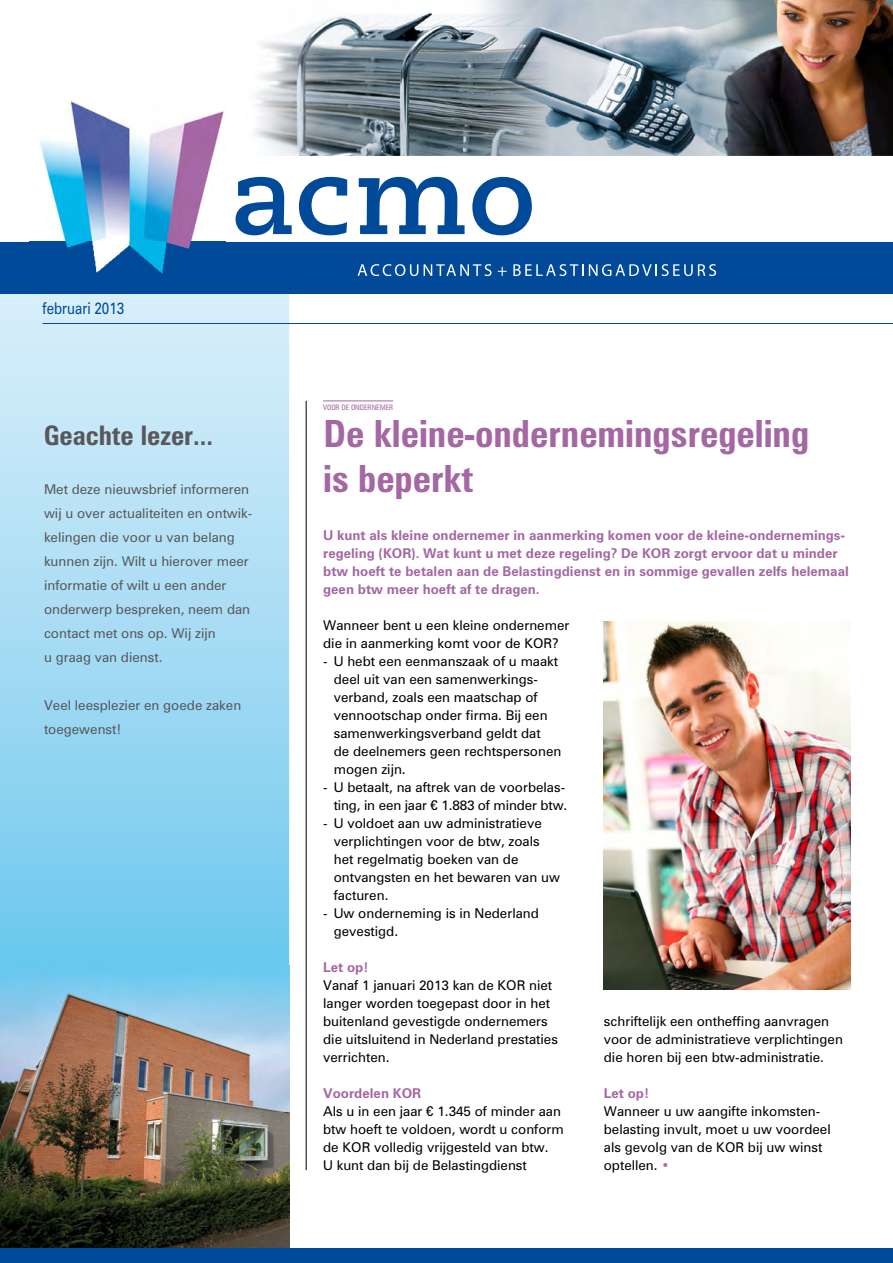
<style>
.page{position:relative;width:893px;height:1263px;background:#fff}
.page>*{position:absolute;margin:0;border:0;box-sizing:border-box;transform-origin:0 0}
.t1{font:700 condensed 37.5px/45px "Zurich BT";color:#a467a3}
.t2{font:700 condensed 27px "Zurich BT";color:#58585a}
.t3{font:16.2px "Zurich BT";color:#004a99;scale:.83 1}
.t4{font:13.5px/18px "Zurich BT";color:#000}
.t5{font:700 13.5px/18px "Zurich BT";color:#a467a3}
.t6{font:13.5px/24px "Zurich BT";color:#58585a}
.t7{font:condensed 7.5px "Zurich BT";color:#a467a3}
.s1{color:#a467a3}
</style>
<div class="page">
<svg style="left:0;top:293px;width:289px;height:672px;background:#a5dbf4"></svg>
<img style="left:0;top:965px;width:289px;height:283px">
<hr style="left:43px;top:323px;width:850px;height:1px;background:#004a99">
<div style="left:0;top:1248px;width:893px;height:15px;background:#004a99"></div>
<div style="left:0;top:242px;width:893px;height:51px;background:#004a99"></div>
<img style="left:254px;top:1px;width:639px;height:155px">
<svg style="left:358px;top:264px;width:60px;height:12px"></svg>
<svg style="left:424px;top:264px;width:68px;height:12px"></svg>
<svg style="left:498px;top:267px;width:9px;height:9px"></svg>
<svg style="left:513px;top:264px;width:203px;height:12px"></svg>
<svg style="left:236px;top:177px;width:56px;height:58px"></svg>
<svg style="left:299px;top:177px;width:48px;height:58px"></svg>
<svg style="left:359px;top:177px;width:106px;height:57px"></svg>
<svg style="left:472px;top:177px;width:60px;height:58px"></svg>
<img style="left:62px;top:0;width:831px;height:1px">
<img style="left:30px;top:139px;width:195px;height:135px">
<img style="left:62px;top:101px;width:163px;height:55px">
<hr style="left:306px;top:401px;width:1px;height:769px;background:#000">
<hr style="left:323px;top:400px;width:70px;height:1px;background:#a467a3">
<img style="left:604px;top:622px;width:246px;height:368px">
<p class="t3" style="left:43px;top:298px;width:100px">februari 2013</p>
<h2 class="t2" style="left:44px;top:419px;width:171px">Geachte lezer...</h2>
<p class="t6" style="left:44px;top:477px;width:210px">Met deze nieuwsbrief informeren wij u over actualiteiten en ontwik&shy;kelingen die voor u van belang kunnen zijn. Wilt u hierover meer informatie of wilt u een ander onderwerp bespreken, neem dan contact met ons op. Wij zijn<br>u graag van dienst.</p>
<p class="t6" style="left:44px;top:693px;width:199px">Veel leesplezier en goede zaken toegewenst!</p>
<p class="t7" style="left:323px;top:403px;width:72px">VOOR DE ONDERNEMER</p>
<h1 class="t1" style="left:323px;top:411px;width:488px">De kleine-ondernemingsregeling is beperkt</h1>
<p class="t5" style="left:323px;top:526px;width:527px">U kunt als kleine ondernemer in aanmerking komen voor de kleine-ondernemings&shy;regeling (KOR). Wat kunt u met deze regeling? De KOR zorgt ervoor dat u minder btw hoeft te betalen aan de Belastingdienst en in sommige gevallen zelfs helemaal geen btw meer hoeft af te dragen.</p>
<p class="t4" style="left:323px;top:616px;width:248px">Wanneer bent u een kleine ondernemer die in aanmerking komt voor de KOR?</p>
<p class="t4" style="left:334px;top:652px;width:229px;text-indent:-11px">- U hebt een eenmanszaak of u maakt deel uit van een samenwerkings&shy;verband, zoals een maatschap of vennootschap onder firma. Bij een samenwerkingsverband geldt dat<br>de deelnemers geen rechtspersonen mogen zijn.</p>
<p class="t4" style="left:323px;top:778px;width:246px;text-align:right">- U betaalt, na aftrek van de voorbelas&shy;ting, in een jaar € 1.883 of minder btw.</p>
<p class="t4" style="left:334px;top:814px;width:228px;text-indent:-11px">- U voldoet aan uw administratieve verplichtingen voor de btw, zoals het regelmatig boeken van de ontvangsten en het bewaren van uw facturen.</p>
<p class="t4" style="left:334px;top:904px;width:207px;text-indent:-11px">- Uw onderneming is in Nederland gevestigd.</p>
<p class="t5" style="left:323px;top:958px;width:47px">Let op!</p>
<p class="t4" style="left:323px;top:976px;width:236px">Vanaf 1 januari 2013 kan de KOR niet langer worden toegepast door in het buitenland gevestigde ondernemers die uitsluitend in Nederland prestaties verrichten.</p>
<p class="t5" style="left:323px;top:1084px;width:99px">Voordelen KOR</p>
<p class="t4" style="left:323px;top:1102px;width:242px">Als u in een jaar € 1.345 of minder aan btw hoeft te voldoen, wordt u conform de KOR volledig vrijgesteld van btw.<br>U kunt dan bij de Belastingdienst</p>
<p class="t4" style="left:604px;top:1012px;width:241px">schriftelijk een ontheffing aanvragen voor de administratieve verplichtingen die horen bij een btw-administratie.</p>
<p class="t5" style="left:604px;top:1084px;width:47px">Let op!</p>
<p class="t4" style="left:604px;top:1102px;width:228px">Wanneer u uw aangifte inkomsten&shy;belasting invult, moet u uw voordeel als gevolg van de KOR bij uw winst optellen. <span class="s1">•</span></p>
</div>
